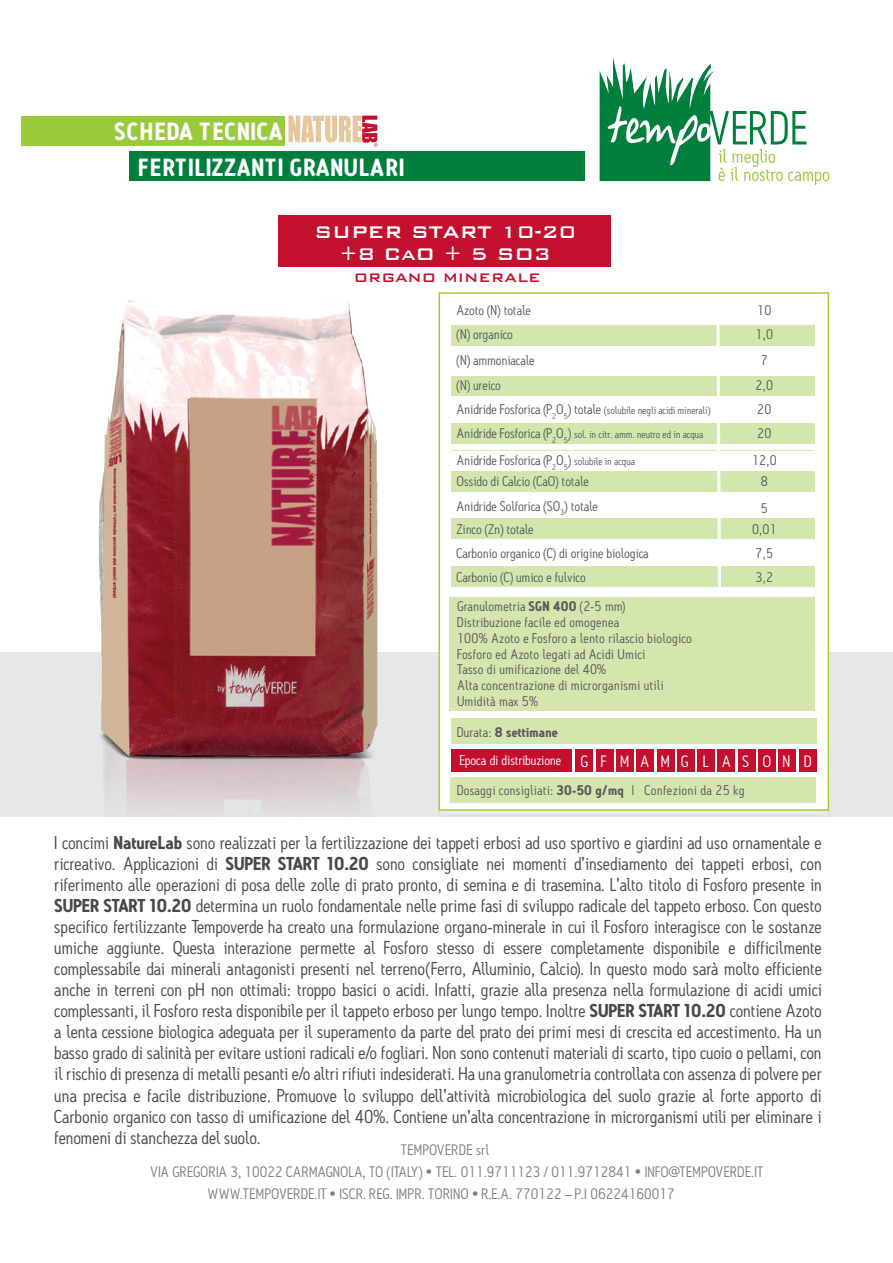
<style>
.page{position:relative;width:893px;height:1263px;background:#fff}
.page>*{position:absolute;margin:0;border:0;box-sizing:border-box;transform-origin:0 0}
.t1{font:700 24px "Antitled";letter-spacing:.04em;color:#fff}
.t2{font:500 22.5px/22.5px "Bank Gothic BT";letter-spacing:-.01em;color:#fff;text-align:center}
.t3{font:18px/21px "Antitled Book W00";color:#454849;text-align:justify}
.t4{font:500 16.5px "Bank Gothic BT";color:#c3102e}
.t5{font:14.7px "Antitled Book W00";letter-spacing:.01em;color:#7b7e7f}
.t6{font:14.7px "Antitled Book W00";letter-spacing:.05em;color:#7b7e7f}
.t7{font:13.5px/15.8px "Antitled Book W00";letter-spacing:.02em;color:#57585a}
.t8{font:13.5px "Antitled Book W00";color:#57585a}
.t9{font:13.5px "Antitled Book W00";color:#fff}
.t10{font:700 13.5px "Antitled";letter-spacing:.02em;color:#57585a}
.t11{font:10.5px "Antitled Book W00";color:#57585a}
.s1{font-size:13.5px}
.s2{font-size:10.5px}
.s3{font-family:"Antitled";font-weight:700}
.s4{font-family:"Antitled Book W00";font-weight:400}
.s5{font-size:15.9px}
</style>
<div class="page">
<div style="left:0;top:652px;width:893px;height:164px;background:#e6e7e9"></div>
<svg style="left:439px;top:803px;width:389px;height:13px"></svg>
<div style="left:439px;top:305px;width:389px;height:505px;background:#fff"></div>
<div style="left:451px;top:718px;width:365px;height:26px;background:#d4e6ae"></div>
<div style="left:450px;top:777px;width:366px;height:26px;background:#d4e6ae"></div>
<div style="left:449px;top:597px;width:366px;height:114px;background:#d4e6ae"></div>
<div style="left:451px;top:750px;width:121px;height:22px;background:#c3102e"></div>
<div style="left:576px;top:750px;width:17px;height:22px;background:#c3102e"></div>
<div style="left:596px;top:750px;width:17px;height:22px;background:#c3102e"></div>
<div style="left:616px;top:750px;width:18px;height:22px;background:#c3102e"></div>
<div style="left:636px;top:750px;width:18px;height:22px;background:#c3102e"></div>
<div style="left:657px;top:750px;width:17px;height:22px;background:#c3102e"></div>
<div style="left:677px;top:750px;width:18px;height:22px;background:#c3102e"></div>
<div style="left:697px;top:750px;width:18px;height:22px;background:#c3102e"></div>
<div style="left:718px;top:750px;width:17px;height:22px;background:#c3102e"></div>
<div style="left:738px;top:750px;width:17px;height:22px;background:#c3102e"></div>
<div style="left:758px;top:750px;width:18px;height:22px;background:#c3102e"></div>
<div style="left:779px;top:750px;width:17px;height:22px;background:#c3102e"></div>
<div style="left:799px;top:750px;width:17px;height:22px;background:#c3102e"></div>
<svg style="left:600px;top:57px;width:229px;height:128px"></svg>
<div style="left:130px;top:151px;width:455px;height:30px;background:#007e3d"></div>
<svg style="left:288px;top:116px;width:89px;height:31px"></svg>
<div style="left:21px;top:116px;width:264px;height:29px;background:#99ca3b"></div>
<img style="left:126px;top:223px;width:325px;height:593px">
<img style="left:98px;top:265px;width:405px;height:531px">
<div style="left:279px;top:216px;width:332px;height:51px;background:#c3102e"></div>
<div style="left:451px;top:472px;width:363px;height:20px;background:#d3e6ae"></div>
<div style="left:451px;top:518px;width:363px;height:20px;background:#d3e6ae"></div>
<div style="left:451px;top:566px;width:363px;height:20px;background:#d3e6ae"></div>
<div style="left:451px;top:325px;width:363px;height:20px;background:#d3e6ae"></div>
<div style="left:451px;top:376px;width:363px;height:20px;background:#d3e6ae"></div>
<div style="left:451px;top:423px;width:363px;height:21px;background:#d3e6ae"></div>
<svg style="left:715px;top:325px;width:7px;height:262px"></svg>
<h1 class="t1" style="left:114px;top:117px;width:170px">SCHEDA TECNICA</h1>
<h1 class="t1" style="left:138px;top:152px;width:268px">FERTILIZZANTI GRANULARI</h1>
<p class="t2" style="left:314px;top:220px;width:263px">SUPER START 10-20 +8 CaO + 5 SO3</p>
<p class="t4" style="left:354px;top:269px;width:188px">ORGANO MINERALE</p>
<p class="t8" style="left:457px;top:302px;width:76px">Azoto (N) totale</p>
<p class="t7" style="left:757px;top:302px;width:16px">10</p>
<p class="t8" style="left:457px;top:326px;width:58px">(N) organico</p>
<p class="t7" style="left:756px;top:326px;width:19px">1,0</p>
<p class="t8" style="left:457px;top:352px;width:79px">(N) ammoniacale</p>
<p class="t7" style="left:761px;top:352px;width:8px">7</p>
<p class="t11" style="left:457px;top:404px;width:255px"><span class="s1">Anidride Fosforica (P</span><sub>2</sub><span class="s1">O</span><sub>5</sub><span class="s1">) totale</span> (solubile negli acidi minerali)</p>
<p class="t7" style="left:757px;top:401px;width:16px">20</p>
<p class="t7" style="left:457px;top:377px;width:46px">(N) ureico</p>
<p class="t7" style="left:756px;top:377px;width:19px">2,0</p>
<p class="t11" style="left:457px;top:428px;width:248px"><span class="s1">Anidride Fosforica (P</span><sub>2</sub><span class="s1">O</span><sub>5</sub><span class="s1">)</span> sol. in citr. amm. neutro ed in acqua</p>
<p class="t7" style="left:757px;top:425px;width:16px">20</p>
<p class="t8" style="left:457px;top:452px;width:180px">Anidride Fosforica (P<sub>2</sub>O<sub>5</sub>) <span class="s2">solubile in acqua</span></p>
<p class="t7" style="left:752px;top:452px;width:26px">12,0</p>
<p class="t8" style="left:457px;top:473px;width:134px">Ossido di Calcio (CaO) totale</p>
<p class="t7" style="left:761px;top:468px;width:8px;line-height:27px">8<br>5</p>
<p class="t8" style="left:457px;top:521px;width:78px">Zinco (Zn) totale</p>
<p class="t7" style="left:752px;top:521px;width:26px">0,01</p>
<p class="t8" style="left:457px;top:545px;width:193px">Carbonio organico (C) di origine biologica</p>
<p class="t7" style="left:756px;top:545px;width:19px">7,5</p>
<p class="t8" style="left:457px;top:569px;width:131px">Carbonio (C) umico e fulvico</p>
<p class="t7" style="left:756px;top:569px;width:19px">3,2</p>
<p class="t8" style="left:457px;top:498px;width:143px">Anidride Solforica (SO<sub>3</sub>) totale</p>
<p class="t7" style="left:457px;top:599px;width:236px">Granulometria <span class="s3">SGN 400</span> (2-5 mm)<br>Distribuzione facile ed omogenea<br>100% Azoto e Fosforo a lento rilascio biologico Fosforo ed Azoto legati ad Acidi Umici<br>Tasso di umificazione del 40%<br>Alta concentrazione di microrganismi utili Umidità max 5%</p>
<p class="t10" style="left:457px;top:724px;width:102px"><span class="s4">Durata:</span> 8 settimane</p>
<p class="t9" style="left:460px;top:753px;width:353px">Epoca di distribuzione <span class="s5">G F M A M G L A S O N D</span></p>
<p class="t7" style="left:457px;top:782px;width:168px">Dosaggi consigliati: <span class="s3">30-50 g/mq</span></p>
<p class="t7" style="left:645px;top:782px;width:102px">Confezioni da 25 kg</p>
<p class="t7" style="left:632px;top:782px;width:4px">|</p>
<p class="t3" style="left:54px;top:832px;width:769px">I concimi <span class="s3">NatureLab</span> sono realizzati per la fertilizzazione dei tappeti erbosi ad uso sportivo e giardini ad uso ornamentale e ricreativo. Applicazioni di <span class="s3">SUPER START 10.20</span> sono consigliate nei momenti d'insediamento dei tappeti erbosi, con riferimento alle operazioni di posa delle zolle di prato pronto, di semina e di trasemina. L'alto titolo di Fosforo presente in <span class="s3">SUPER START 10.20</span> determina un ruolo fondamentale nelle prime fasi di sviluppo radicale del tappeto erboso. Con questo specifico fertilizzante Tempoverde ha creato una formulazione organo-minerale in cui il Fosforo interagisce con le sostanze umiche aggiunte. Questa interazione permette al Fosforo stesso di essere completamente disponibile e difficilmente complessabile dai minerali antagonisti presenti nel terreno(Ferro, Alluminio, Calcio). In questo modo sarà molto efficiente anche in terreni con pH non ottimali: troppo basici o acidi. Infatti, grazie alla presenza nella formulazione di acidi umici complessanti, il Fosforo resta disponibile per il tappeto erboso per lungo tempo. Inoltre <span class="s3">SUPER START 10.20</span> contiene Azoto a lenta cessione biologica adeguata per il superamento da parte del prato dei primi mesi di crescita ed accestimento. Ha un basso grado di salinità per evitare ustioni radicali e/o fogliari. Non sono contenuti materiali di scarto, tipo cuoio o pellami, con il rischio di presenza di metalli pesanti e/o altri rifiuti indesiderati. Ha una granulometria controllata con assenza di polvere per una precisa e facile distribuzione. Promuove lo sviluppo dell'attività microbiologica del suolo grazie al forte apporto di Carbonio organico con tasso di umificazione del 40%. Contiene un'alta concentrazione in microrganismi utili per eliminare i fenomeni di stanchezza del suolo.</p>
<p class="t6" style="left:401px;top:1141px;width:90px">TEMPOVERDE srl</p>
<p class="t5" style="left:150px;top:1163px;width:614px">VIA GREGORIA 3, 10022 CARMAGNOLA, TO (ITALY) • TEL. 011.9711123 / 011.9712841 • INFO@TEMPOVERDE.IT</p>
<p class="t5" style="left:208px;top:1185px;width:468px">WWW.TEMPOVERDE.IT • ISCR. REG. IMPR. TORINO • R.E.A. 770122 – P.I 06224160017</p>
</div>
